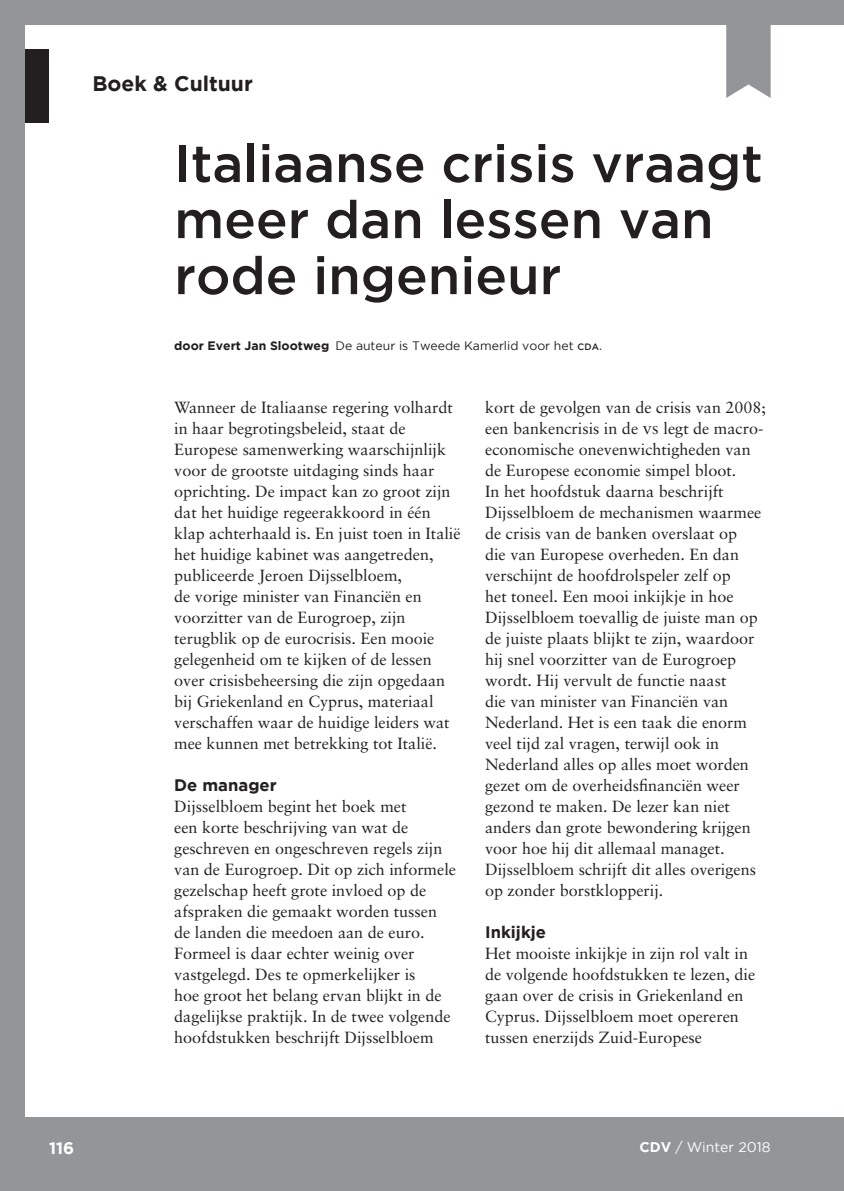
<style>
.page{position:relative;width:844px;height:1191px;background:#fff}
.page>*{position:absolute;margin:0;border:0;box-sizing:border-box;transform-origin:0 0}
.t1{font:500 52.5px/56px "Gotham";color:#231f20}
.t2{font:700 21px "Gotham";color:#231f20}
.t3{font:700 16.62px "Gotham";color:#231f20}
.t4{font:700 16.62px "Gotham";color:#fff}
.t5{font:16.1px/21px "Sabon LT";color:#231f20}
.t6{font:14px "Gotham";color:#fff}
.t7{font:12.25px "Gotham";color:#231f20}
.s1{font-weight:700}
.s2{font-weight:500;font-size:9.1px}
.s3{font-family:"Sabon Roman SC"}
</style>
<div class="page">
<svg style="left:726px;top:24px;width:44px;height:74px"></svg>
<div style="left:0;top:49px;width:49px;height:73px;background:#231f20"></div>
<div style="left:0;top:1117px;width:843px;height:74px;background:#939598"></div>
<div style="left:0;top:0;width:843px;height:24px;background:#939598"></div>
<div style="left:0;top:0;width:24px;height:1191px;background:#939598"></div>
<p class="t2" style="left:92px;top:71px;width:162px">Boek &amp; Cultuur</p>
<p class="t1" style="left:174px;top:134px;width:590px">Italiaanse crisis vraagt meer dan lessen van rode ingenieur</p>
<p class="t7" style="left:174px;top:339px;width:429px"><span class="s1">door Evert Jan Slootweg</span> De auteur is Tweede Kamerlid voor het <span class="s2">CDA</span>.</p>
<p class="t5" style="left:174px;top:397px;width:288px">Wanneer de Italiaanse regering volhardt in haar begrotingsbeleid, staat de Europese samenwerking waarschijnlijk voor de grootste uitdaging sinds haar oprichting. De impact kan zo groot zijn dat het huidige regeerakkoord in één klap achterhaald is. En juist toen in Italië het huidige kabinet was aangetreden, publiceerde Jeroen Dijsselbloem,<br>de vorige minister van Financiën en voorzitter van de Eurogroep, zijn terugblik op de eurocrisis. Een mooie gelegenheid om te kijken of de lessen over crisisbeheersing die zijn opgedaan bij Griekenland en Cyprus, materiaal verschaffen waar de huidige leiders wat mee kunnen met betrekking tot Italië.</p>
<p class="t3" style="left:174px;top:776px;width:104px">De manager</p>
<p class="t5" style="left:174px;top:796px;width:283px">Dijsselbloem begint het boek met<br>een korte beschrijving van wat de geschreven en ongeschreven regels zijn van de Eurogroep. Dit op zich informele gezelschap heeft grote invloed op de afspraken die gemaakt worden tussen de landen die meedoen aan de euro.<br>Formeel is daar echter weinig over vastgelegd. Des te opmerkelijker is<br>hoe groot het belang ervan blijkt in de dagelijkse praktijk. In de twee volgende hoofdstukken beschrijft Dijsselbloem</p>
<p class="t5" style="left:485px;top:397px;width:282px">kort de gevolgen van de crisis van 2008; een bankencrisis in de <span class="s3">vs</span> legt de macro&shy;economische onevenwichtigheden van de Europese economie simpel bloot.<br>In het hoofdstuk daarna beschrijft Dijsselbloem de mechanismen waarmee de crisis van de banken overslaat op<br>die van Europese overheden. En dan verschijnt de hoofdrolspeler zelf op<br>het toneel. Een mooi inkijkje in hoe Dijsselbloem toevallig de juiste man op de juiste plaats blijkt te zijn, waardoor hij snel voorzitter van de Eurogroep wordt. Hij vervult de functie naast<br>die van minister van Financiën van Nederland. Het is een taak die enorm veel tijd zal vragen, terwijl ook in Nederland alles op alles moet worden gezet om de overheidsfinanciën weer gezond te maken. De lezer kan niet anders dan grote bewondering krijgen voor hoe hij dit allemaal managet.<br>Dijsselbloem schrijft dit alles overigens op zonder borstklopperij.</p>
<p class="t3" style="left:485px;top:923px;width:62px">Inkijkje</p>
<p class="t5" style="left:485px;top:943px;width:271px">Het mooiste inkijkje in zijn rol valt in de volgende hoofdstukken te lezen, die gaan over de crisis in Griekenland en Cyprus. Dijsselbloem moet opereren tussen enerzijds Zuid-Europese</p>
<p class="t4" style="left:49px;top:1138px;width:27px">116</p>
<p class="t6" style="left:639px;top:1138px;width:133px"><span class="s1">CDV</span> / Winter 2018</p>
</div>
